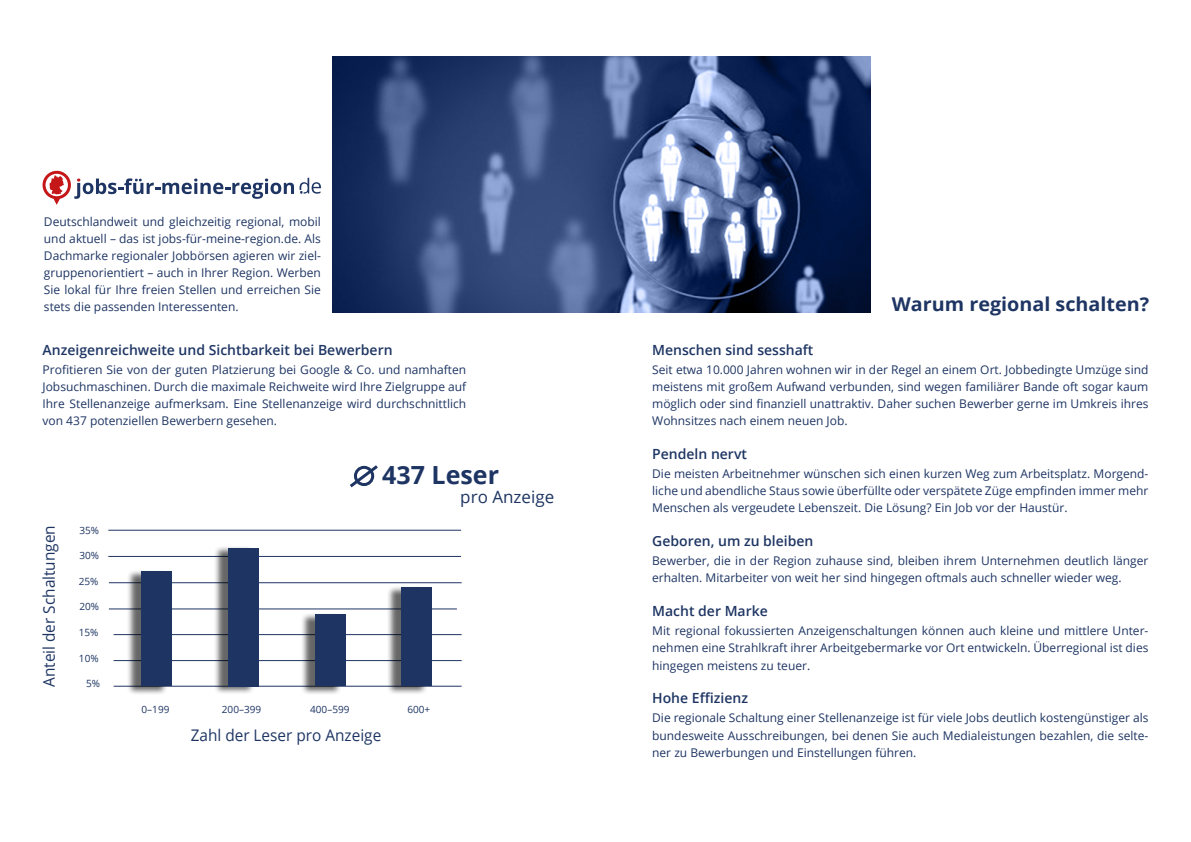
<style>
.page{position:relative;width:1191px;height:842px;background:#fff}
.page>*{position:absolute;margin:0;border:0;box-sizing:border-box;transform-origin:0 0}
.t1{font:700 25px "Open Sans";color:#1e3563}
.t2{font:700 19px "Open Sans";color:#1e3563;scale:1.04 1}
.t3{font:17px "Open Sans";color:#1e3563}
.t4{font:16px "Open Sans";color:#1e3563;scale:.96 1}
.t5{font:600 14px "Open Sans";color:#1e3563}
.t6{font:12px/17px "Open Sans";color:#1e3563;text-align:justify}
.t7{font:10px "Open Sans";color:#1e3563}
</style>
<div class="page">
<svg style="left:43px;top:171px;width:278px;height:34px"></svg>
<svg style="left:350px;top:465px;width:28px;height:23px"></svg>
<hr style="left:114px;top:686px;width:347px;height:1px;background:#1e3563">
<hr style="left:114px;top:660px;width:347px;height:1px;background:#1e3563">
<hr style="left:114px;top:634px;width:347px;height:1px;background:#1e3563">
<hr style="left:109px;top:608px;width:348px;height:1px;background:#1e3563">
<hr style="left:109px;top:582px;width:352px;height:1px;background:#1e3563">
<div style="left:126px;top:569px;width:42px;height:126px;background:#000;opacity:.6"></div>
<div style="left:141px;top:571px;width:31px;height:115px;background:#1e3563"></div>
<hr style="left:108px;top:556px;width:353px;height:1px;background:#1e3563">
<hr style="left:108px;top:530px;width:353px;height:1px;background:#1e3563">
<div style="left:213px;top:545px;width:42px;height:150px;background:#000;opacity:.6"></div>
<div style="left:228px;top:548px;width:30px;height:138px;background:#1e3563"></div>
<div style="left:300px;top:612px;width:42px;height:83px;background:#000;opacity:.6"></div>
<div style="left:315px;top:614px;width:30px;height:72px;background:#1e3563"></div>
<div style="left:386px;top:585px;width:42px;height:110px;background:#000;opacity:.6"></div>
<div style="left:401px;top:588px;width:30px;height:98px;background:#1e3563"></div>
<img style="left:333px;top:57px;width:537px;height:256px">
<p class="t6" style="left:44px;top:213px;width:278px">Deutschlandweit und gleichzeitig regional, mobil und aktuell – das ist jobs-für-meine-region.de. Als Dachmarke regionaler Jobbörsen agieren wir ziel&shy;gruppenorientiert – auch in Ihrer Region. Werben Sie lokal für Ihre freien Stellen und erreichen Sie stets die passenden Interessenten.</p>
<p class="t5" style="left:43px;top:340px;width:351px">Anzeigenreichweite und Sichtbarkeit bei Bewerbern</p>
<p class="t6" style="left:43px;top:361px;width:425px">Profitieren Sie von der guten Platzierung bei Google &amp; Co. und namhaften Jobsuchmaschinen. Durch die maximale Reichweite wird Ihre Zielgruppe auf Ihre Stellenanzeige aufmerksam. Eine Stellenanzeige wird durchschnittlich von 437 potenziellen Bewerbern gesehen.</p>
<h3 class="t4" style="left:38px;top:687px;width:170px;rotate:-90deg">Anteil der Schaltungen</h3>
<p class="t7" style="left:79px;top:524px;width:21px">35%</p>
<p class="t7" style="left:79px;top:549px;width:21px">30%</p>
<p class="t7" style="left:79px;top:575px;width:21px">25%</p>
<p class="t7" style="left:79px;top:600px;width:21px">20%</p>
<p class="t7" style="left:79px;top:626px;width:21px">15%</p>
<p class="t7" style="left:79px;top:651px;width:21px">10%</p>
<p class="t7" style="left:86px;top:677px;width:15px">5%</p>
<h1 class="t1" style="left:382px;top:458px;width:118px">437 Leser</h1>
<h3 class="t3" style="left:460px;top:485px;width:95px">pro Anzeige</h3>
<p class="t7" style="left:142px;top:703px;width:29px">0–199</p>
<p class="t7" style="left:222px;top:703px;width:41px">200–399</p>
<p class="t7" style="left:310px;top:702px;width:41px">400–599</p>
<p class="t7" style="left:407px;top:703px;width:24px">600+</p>
<h3 class="t4" style="left:191px;top:724px;width:200px">Zahl der Leser pro Anzeige</h3>
<h2 class="t2" style="left:891px;top:290px;width:249px">Warum regional schalten?</h2>
<p class="t5" style="left:652px;top:341px;width:163px">Menschen sind sesshaft</p>
<p class="t6" style="left:652px;top:361px;width:498px">Seit etwa 10.000 Jahren wohnen wir in der Regel an einem Ort. Jobbedingte Umzüge sind meistens mit großem Aufwand verbunden, sind wegen familiärer Bande oft sogar kaum möglich oder sind finanziell unattraktiv. Daher suchen Bewerber gerne im Umkreis ihres Wohnsitzes nach einem neuen Job.</p>
<p class="t5" style="left:652px;top:445px;width:96px">Pendeln nervt</p>
<p class="t6" style="left:652px;top:465px;width:498px">Die meisten Arbeitnehmer wünschen sich einen kurzen Weg zum Arbeitsplatz. Morgend&shy;liche und abendliche Staus sowie überfüllte oder verspätete Züge empfinden immer mehr Menschen als vergeudete Lebenszeit. Die Lösung? Ein Job vor der Haustür.</p>
<p class="t5" style="left:652px;top:532px;width:163px">Geboren, um zu bleiben</p>
<p class="t6" style="left:652px;top:552px;width:498px">Bewerber, die in der Region zuhause sind, bleiben ihrem Unternehmen deutlich länger erhalten. Mitarbeiter von weit her sind hingegen oftmals auch schneller wieder weg.</p>
<p class="t5" style="left:652px;top:602px;width:117px">Macht der Marke</p>
<p class="t6" style="left:652px;top:622px;width:498px">Mit regional fokussierten Anzeigenschaltungen können auch kleine und mittlere Unter&shy;nehmen eine Strahlkraft ihrer Arbeitgebermarke vor Ort entwickeln. Überregional ist dies hingegen meistens zu teuer.</p>
<p class="t5" style="left:652px;top:689px;width:97px">Hohe Effizienz</p>
<p class="t6" style="left:652px;top:709px;width:498px">Die regionale Schaltung einer Stellenanzeige ist für viele Jobs deutlich kostengünstiger als bundesweite Ausschreibungen, bei denen Sie auch Medialeistungen bezahlen, die selte&shy;ner zu Bewerbungen und Einstellungen führen.</p>
</div>
